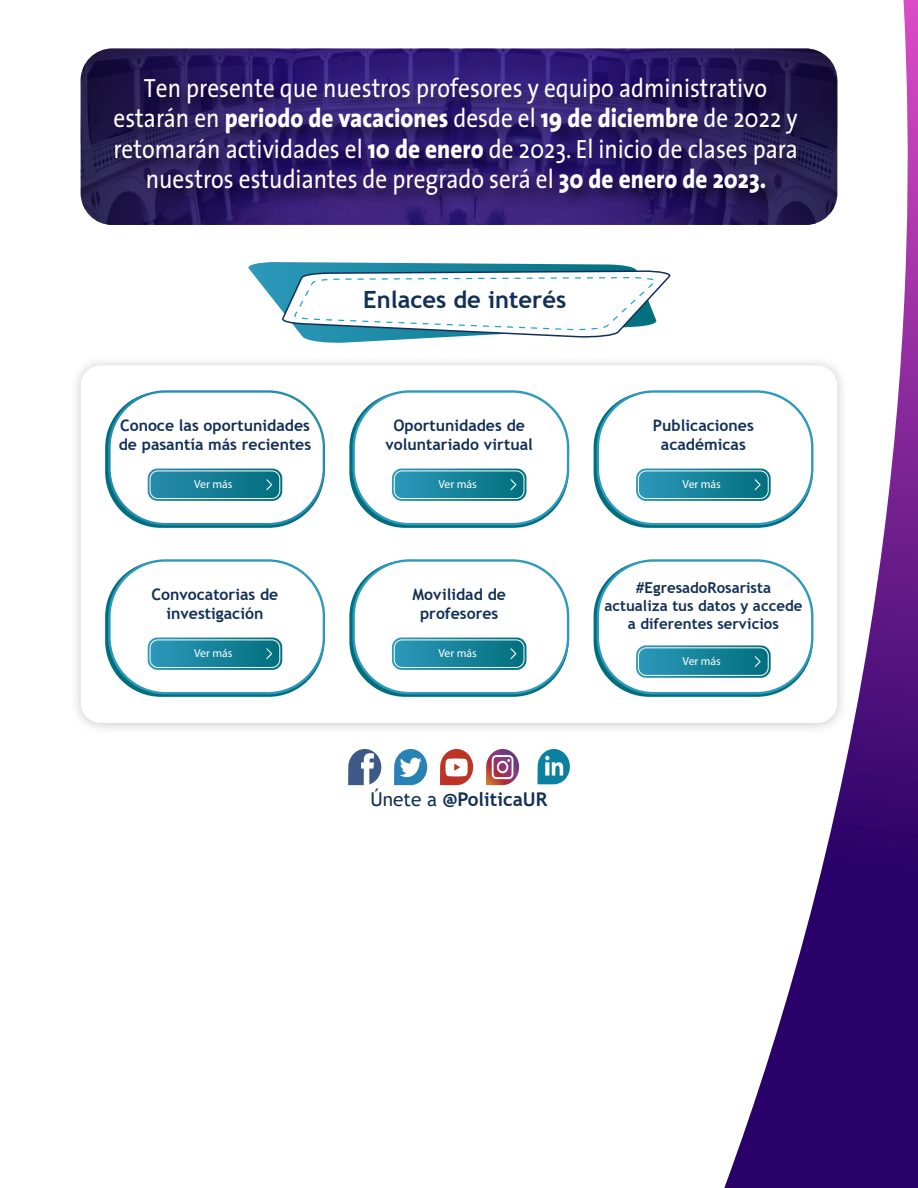
<style>
.page{position:relative;width:918px;height:1188px;background:#fff}
.page>*{position:absolute;margin:0;border:0;box-sizing:border-box;transform-origin:0 0}
.t1{font:26.55px/30.2px "The Sans";color:#fff;text-align:center;scale:.88 1}
.t2{font:700 23.7px "Trebuchet MS";color:#123057}
.t3{font:700 19.05px "Trebuchet MS";color:#123057}
.t4{font:700 15.9px/19px "Trebuchet MS";color:#123057;text-align:center}
.t5{font:700 15px/18px "Trebuchet MS";color:#123057;text-align:center}
.t6{font:11.7px "Myriad Pro";color:#fff}
.s1{font-weight:800}
.s2{font-weight:400}
</style>
<div class="page">
<svg style="left:724px;top:0;width:194px;height:1188px"></svg>
<svg style="left:248px;top:262px;width:423px;height:81px"></svg>
<svg style="left:348px;top:749px;width:34px;height:37px"></svg>
<svg style="left:440px;top:749px;width:34px;height:37px"></svg>
<svg style="left:486px;top:749px;width:34px;height:37px"></svg>
<svg style="left:394px;top:749px;width:34px;height:37px"></svg>
<svg style="left:537px;top:749px;width:33px;height:36px"></svg>
<img style="left:76px;top:351px;width:778px;height:389px">
<div style="left:81px;top:365px;width:756px;height:358px;background:#fff;border-radius:20px"></div>
<svg style="left:105px;top:392px;width:219px;height:136px"></svg>
<div style="left:109px;top:391px;width:215px;height:133px;background:#fff;border-radius:56px"></div>
<div style="left:108px;top:390px;width:217px;height:135px;border:2px solid #288cad;border-radius:56px"></div>
<svg style="left:148px;top:469px;width:134px;height:32px;background:#20839a"></svg>
<div style="left:150px;top:471px;width:130px;height:28px;border:1px solid #fff;border-radius:8px"></div>
<svg style="left:594px;top:392px;width:219px;height:136px"></svg>
<div style="left:598px;top:391px;width:214px;height:133px;background:#fff;border-radius:56px"></div>
<div style="left:597px;top:390px;width:216px;height:135px;border:2px solid #2d99bb;border-radius:56px"></div>
<svg style="left:636px;top:469px;width:135px;height:32px;background:#238aa1"></svg>
<div style="left:638px;top:471px;width:131px;height:28px;border:1px solid #fff;border-radius:8px"></div>
<svg style="left:349px;top:392px;width:220px;height:136px"></svg>
<div style="left:354px;top:391px;width:214px;height:133px;background:#fff;border-radius:56px"></div>
<div style="left:352px;top:390px;width:217px;height:135px;border:2px solid #2d99bb;border-radius:56px"></div>
<svg style="left:392px;top:469px;width:134px;height:32px;background:#228aa1"></svg>
<div style="left:394px;top:471px;width:130px;height:28px;border:1px solid #fff;border-radius:8px"></div>
<svg style="left:594px;top:561px;width:219px;height:136px"></svg>
<div style="left:598px;top:560px;width:214px;height:133px;background:#fff;border-radius:56px"></div>
<div style="left:597px;top:559px;width:216px;height:135px;border:2px solid #2d99bb;border-radius:56px"></div>
<svg style="left:636px;top:645px;width:135px;height:33px;background:#238aa1"></svg>
<div style="left:638px;top:647px;width:131px;height:29px;border:1px solid #fff;border-radius:8px"></div>
<svg style="left:349px;top:561px;width:220px;height:136px"></svg>
<div style="left:354px;top:560px;width:214px;height:133px;background:#fff;border-radius:56px"></div>
<div style="left:352px;top:559px;width:217px;height:135px;border:2px solid #2d99bb;border-radius:56px"></div>
<svg style="left:392px;top:638px;width:134px;height:32px;background:#228aa1"></svg>
<div style="left:394px;top:640px;width:130px;height:28px;border:1px solid #fff;border-radius:8px"></div>
<svg style="left:105px;top:561px;width:219px;height:136px"></svg>
<div style="left:109px;top:560px;width:215px;height:133px;background:#fff;border-radius:56px"></div>
<div style="left:108px;top:559px;width:217px;height:135px;border:2px solid #2d99bb;border-radius:56px"></div>
<svg style="left:148px;top:638px;width:134px;height:32px;background:#228aa1"></svg>
<div style="left:150px;top:640px;width:130px;height:28px;border:1px solid #fff;border-radius:8px"></div>
<svg style="left:81px;top:49px;width:756px;height:176px;background:#332566"></svg>
<img style="left:99px;top:62px;width:729px;height:163px">
<p class="t1" style="left:113px;top:72px;width:779px">Ten presente que nuestros profesores y equipo administrativo estarán en <span class="s1">periodo de vacaciones</span> desde el <span class="s1">19 de diciembre</span> de 2022 y retomarán actividades el <span class="s1">10 de enero</span> de 2023. El inicio de clases para nuestros estudiantes de pregrado será el <span class="s1">30 de enero de 2023.</span></p>
<p class="t4" style="left:119px;top:416px;width:194px;text-align:left">Conoce las oportunidades de pasantía más recientes</p>
<p class="t6" style="left:194px;top:477px;width:40px">Ver más</p>
<p class="t4" style="left:152px;top:585px;width:128px">Convocatorias de investigación</p>
<p class="t6" style="left:194px;top:646px;width:40px">Ver más</p>
<p class="t2" style="left:363px;top:285px;width:205px">Enlaces de interés</p>
<p class="t4" style="left:386px;top:416px;width:149px">Oportunidades de voluntariado virtual</p>
<p class="t6" style="left:438px;top:477px;width:40px">Ver más</p>
<p class="t4" style="left:412px;top:585px;width:95px">Movilidad de profesores</p>
<p class="t6" style="left:438px;top:646px;width:40px">Ver más</p>
<p class="t4" style="left:653px;top:416px;width:102px">Publicaciones académicas</p>
<p class="t6" style="left:683px;top:477px;width:40px">Ver más</p>
<p class="t5" style="left:604px;top:578px;width:200px">#EgresadoRosarista actualiza tus datos y accede a diferentes servicios</p>
<p class="t6" style="left:683px;top:654px;width:40px">Ver más</p>
<p class="t3" style="left:371px;top:787px;width:178px"><span class="s2">Únete a</span> @PoliticaUR</p>
</div>
